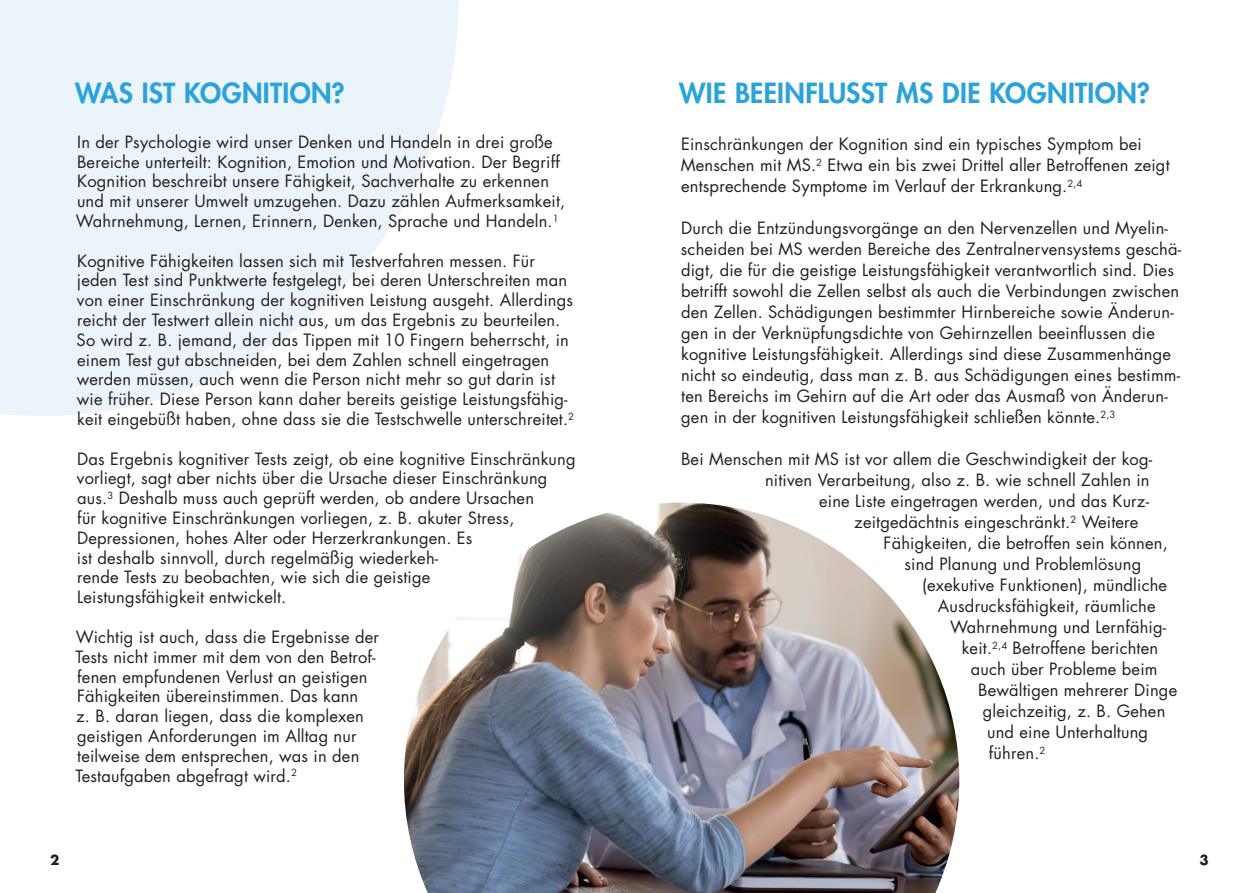
<style>
.page{position:relative;width:1259px;height:893px;background:#fff}
.page>*{position:absolute;margin:0;border:0;box-sizing:border-box;transform-origin:0 0}
.t1{font:800 27px "Futura Std";letter-spacing:.01em;color:#2aa2db}
.t2{font:16.5px/19.8px "Futura Std";letter-spacing:.01em;color:#231f20}
.t3{font:700 13.5px "Futura Std";color:#231f20}
</style>
<div class="page">
<svg style="left:0;top:0;width:459px;height:416px;fill:#ecf4fb"></svg>
<img style="left:404px;top:503px;width:555px;height:390px">
<h1 class="t1" style="left:75px;top:75px;width:271px">WAS IST KOGNITION?</h1>
<p class="t2" style="left:76px;top:132px;width:491px">In der Psychologie wird unser Denken und Handeln in drei große Bereiche unterteilt: Kognition, Emotion und Motivation. Der Begriff Kognition beschreibt unsere Fähigkeit, Sachverhalte zu erkennen und mit unserer Umwelt umzugehen. Dazu zählen Aufmerksamkeit, Wahrnehmung, Lernen, Erinnern, Denken, Sprache und Handeln.<sup>1</sup></p>
<p class="t2" style="left:77px;top:251px;width:499px">Kognitive Fähigkeiten lassen sich mit Testverfahren messen. Für jeden Test sind Punktwerte festgelegt, bei deren Unterschreiten man von einer Einschränkung der kognitiven Leistung ausgeht. Allerdings reicht der Testwert allein nicht aus, um das Ergebnis zu beurteilen.<br>So wird z. B. jemand, der das Tippen mit 10 Fingern beherrscht, in einem Test gut abschneiden, bei dem Zahlen schnell eingetragen werden müssen, auch wenn die Person nicht mehr so gut darin ist wie früher. Diese Person kann daher bereits geistige Leistungsfähig&shy;keit eingebüßt haben, ohne dass sie die Testschwelle unterschreitet.<sup>2</sup></p>
<p class="t2" style="left:77px;top:449px;width:500px">Das Ergebnis kognitiver Tests zeigt, ob eine kognitive Einschränkung vorliegt, sagt aber nichts über die Ursache dieser Einschränkung aus.<sup>3</sup> Deshalb muss auch geprüft werden, ob andere Ursachen<br>für kognitive Einschränkungen vorliegen, z. B. akuter Stress, Depressionen, hohes Alter oder Herzerkrankungen. Es<br>ist deshalb sinnvoll, durch regelmäßig wiederkeh-<br>rende Tests zu beobachten, wie sich die geistige<br>Leistungsfähigkeit entwickelt.</p>
<p class="t2" style="left:76px;top:627px;width:305px">Wichtig ist auch, dass die Ergebnisse der Tests nicht immer mit dem von den Betrof&shy;fenen empfundenen Verlust an geistigen Fähigkeiten übereinstimmen. Das kann<br>z. B. daran liegen, dass die komplexen geistigen Anforderungen im Alltag nur teilweise dem entsprechen, was in den Testaufgaben abgefragt wird.<sup>2</sup></p>
<h1 class="t1" style="left:679px;top:75px;width:472px">WIE BEEINFLUSST MS DIE KOGNITION?</h1>
<p class="t2" style="left:681px;top:134px;width:490px;line-height:21px">Einschränkungen der Kognition sind ein typisches Symptom bei<br>Menschen mit MS.<sup>2</sup> Etwa ein bis zwei Drittel aller Betroffenen zeigt entsprechende Symptome im Verlauf der Erkrankung.<sup>2,4</sup></p>
<p class="t2" style="left:681px;top:218px;width:502px;line-height:21px">Durch die Entzündungsvorgänge an den Nervenzellen und Myelin&shy;scheiden bei MS werden Bereiche des Zentralnervensystems geschä&shy;digt, die für die geistige Leistungsfähigkeit verantwortlich sind. Dies betrifft sowohl die Zellen selbst als auch die Verbindungen zwischen den Zellen. Schädigungen bestimmter Hirnbereiche sowie Änderun&shy;gen in der Verknüpfungsdichte von Gehirnzellen beeinflussen die kognitive Leistungsfähigkeit. Allerdings sind diese Zusammenhänge nicht so eindeutig, dass man z. B. aus Schädigungen eines bestimm&shy;ten Bereichs im Gehirn auf die Art oder das Ausmaß von Änderun&shy;gen in der kognitiven Leistungsfähigkeit schließen könnte.<sup>2,3</sup></p>
<p class="t2" style="left:681px;top:449px;width:473px">Bei Menschen mit MS ist vor allem die Geschwindigkeit der kog-</p>
<p class="t2" style="left:765px;top:470px;width:386px">nitiven Verarbeitung, also z. B. wie schnell Zahlen in</p>
<p class="t2" style="left:819px;top:491px;width:331px">eine Liste eingetragen werden, und das Kurz-</p>
<p class="t2" style="left:854px;top:512px;width:286px">zeitgedächtnis eingeschränkt.<sup>2</sup> Weitere</p>
<p class="t2" style="left:883px;top:533px;width:286px">Fähigkeiten, die betroffen sein können,</p>
<p class="t2" style="left:904px;top:554px;width:238px">sind Planung und Problemlösung</p>
<p class="t2" style="left:922px;top:575px;width:246px">(exekutive Funktionen), mündliche</p>
<p class="t2" style="left:938px;top:596px;width:219px">Ausdrucksfähigkeit, räumliche</p>
<p class="t2" style="left:950px;top:617px;width:218px">Wahrnehmung und Lernfähig-</p>
<p class="t2" style="left:961px;top:638px;width:198px">keit.<sup>2,4</sup> Betroffene berichten</p>
<p class="t2" style="left:970px;top:659px;width:188px">auch über Probleme beim</p>
<p class="t2" style="left:978px;top:680px;width:201px">Bewältigen mehrerer Dinge</p>
<p class="t2" style="left:982px;top:701px;width:184px">gleichzeitig, z. B. Gehen</p>
<p class="t2" style="left:987px;top:722px;width:163px">und eine Unterhaltung</p>
<p class="t2" style="left:989px;top:743px;width:58px">führen.<sup>2</sup></p>
<p class="t3" style="left:50px;top:851px;width:11px">2</p>
<p class="t3" style="left:1199px;top:851px;width:11px">3</p>
</div>
